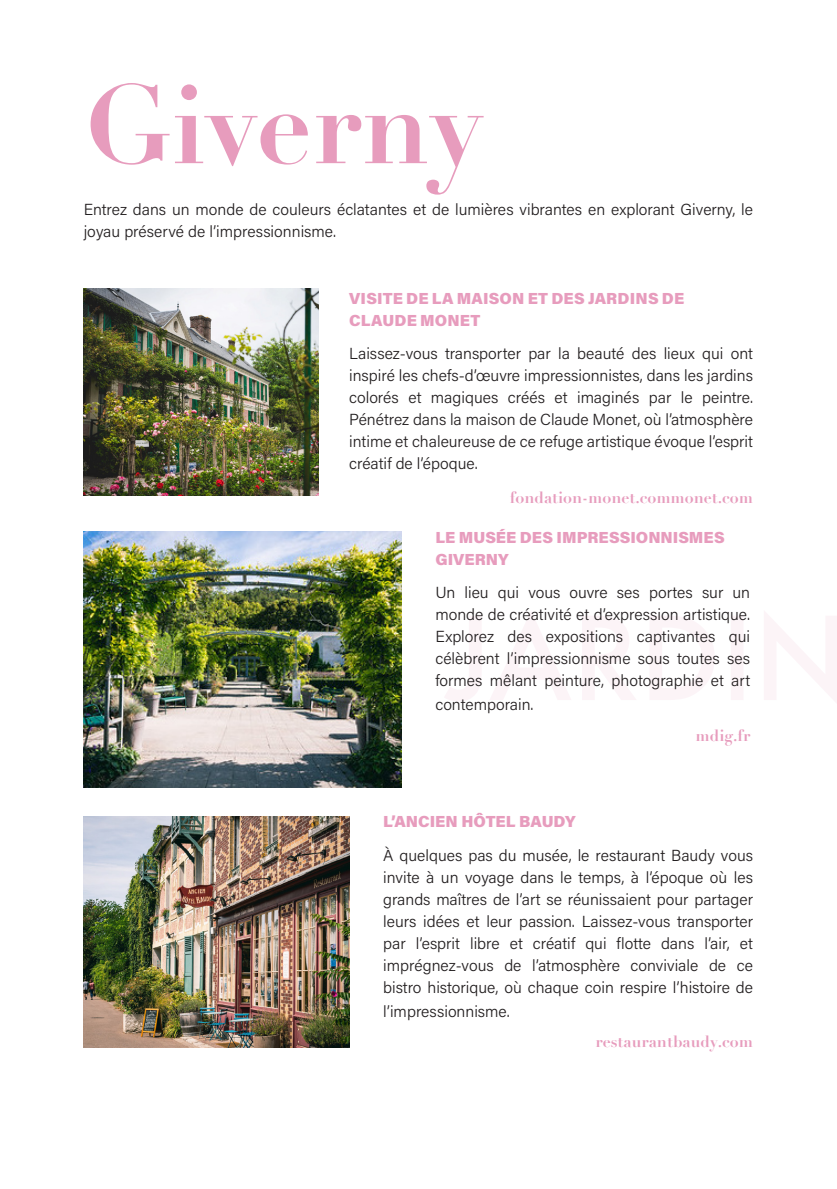
<style>
.page{position:relative;width:837px;height:1189px;background:#fff}
.page>*{position:absolute;margin:0;border:0;box-sizing:border-box;transform-origin:0 0}
.t1{font:700 110px "Didot";color:#e79cbd}
.t2{font:300 16px/22px "Acumin Pro";color:#231f20;text-align:justify}
.t3{font:900 16px/21.6px "Acumin Pro";color:#e79cbd}
.t4{font:700 16px "Didot";color:#e79cbd}
</style>
<div class="page">
<img style="left:84px;top:531px;width:317px;height:256px">
<img style="left:84px;top:816px;width:265px;height:231px">
<svg style="left:445px;top:611px;width:392px;height:92px"></svg>
<img style="left:84px;top:288px;width:234px;height:207px">
<p class="t1" style="left:85px;top:55px;width:399px">Giverny</p>
<p class="t2" style="left:84px;top:198px;width:670px">Entrez dans un monde de couleurs éclatantes et de lumières vibrantes en explorant Giverny, le joyau préservé de l’impressionnisme.</p>
<p class="t3" style="left:349px;top:286px;width:337px">VISITE DE LA MAISON ET DES JARDINS DE<br>CLAUDE MONET</p>
<p class="t2" style="left:349px;top:342px;width:405px">Laissez-vous transporter par la beauté des lieux qui ont inspiré les chefs-d’œuvre impressionnistes, dans les jardins colorés et magiques créés et imaginés par le peintre.<br>Pénétrez dans la maison de Claude Monet, où l’atmosphère intime et chaleureuse de ce refuge artistique évoque l’esprit créatif de l’époque.</p>
<p class="t4" style="left:510px;top:487px;width:245px">fondation-monet.commonet.com</p>
<p class="t3" style="left:435px;top:526px;width:291px">LE MUSÉE DES IMPRESSIONNISMES<br>GIVERNY</p>
<p class="t2" style="left:435px;top:580px;width:316px">Un lieu qui vous ouvre ses portes sur un monde de créativité et d’expression artistique.<br>Explorez des expositions captivantes qui célèbrent l’impressionnisme sous toutes ses formes mêlant peinture, photographie et art</p>
<p class="t2" style="left:435px;top:692px;width:100px">contemporain.</p>
<p class="t4" style="left:695px;top:725px;width:56px">mdig.fr</p>
<p class="t3" style="left:383px;top:810px;width:194px">L’ANCIEN HÔTEL BAUDY</p>
<p class="t2" style="left:383px;top:843px;width:371px">À quelques pas du musée, le restaurant Baudy vous invite à un voyage dans le temps, à l’époque où les grands maîtres de l’art se réunissaient pour partager leurs idées et leur passion. Laissez-vous transporter par l’esprit libre et créatif qui flotte dans l’air, et imprégnez-vous de l’atmosphère conviviale de ce bistro historique, où chaque coin respire l’histoire de</p>
<p class="t2" style="left:383px;top:999px;width:128px">l’impressionnisme.</p>
<p class="t4" style="left:595px;top:1031px;width:159px">restaurantbaudy.com</p>
</div>
